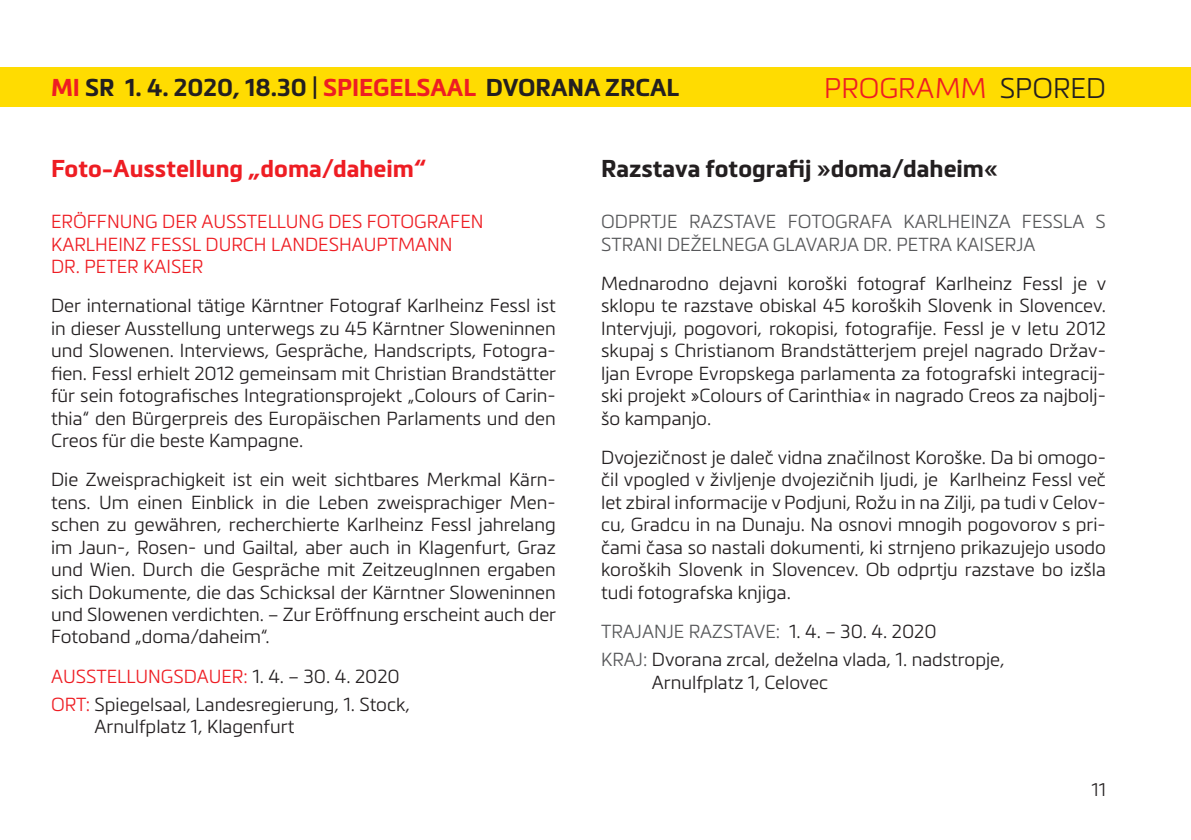
<style>
.page{position:relative;width:1191px;height:840px;background:#fff}
.page>*{position:absolute;margin:0;border:0;box-sizing:border-box;transform-origin:0 0}
.t1{font:300 28px "Metronic Land Kaernten";color:#ee1d23}
.t2{font:700 24px "Metronic Land Kaernten";color:#231f20}
.t3{font:700 24px "Metronic Land Kaernten";color:#ee1d23}
.t4{font:300 18.6px/22.4px "Metronic Land Kaernten";color:#231f20;text-align:justify}
.t5{font:300 18.6px/22.4px "Metronic Land Kaernten";color:#ee1d23}
.t6{font:300 18.6px/22.4px "Metronic Land Kaernten";color:#57585a}
.t7{font:300 18px "Metronic Land Kaernten";color:#231f20}
.s1{color:#ee1d23}
.s2{color:#231f20}
.s3{color:#57585a}
</style>
<div class="page">
<div style="left:0;top:67px;width:1191px;height:39px;background:#ffdc01"></div>
<p class="t2" style="left:51px;top:72px;width:630px"><span class="s1">MI</span> SR 1. 4. 2020, 18.30 | <span class="s1">SPIEGELSAAL</span> DVORANA ZRCAL</p>
<h1 class="t1" style="left:824px;top:70px;width:283px">PROGRAMM <span class="s2">SPORED</span></h1>
<p class="t3" style="left:51px;top:153px;width:377px">Foto-Ausstellung „doma/daheim“</p>
<p class="t5" style="left:51px;top:209px;width:434px">ERÖFFNUNG DER AUSSTELLUNG DES FOTOGRAFEN<br>KARLHEINZ FESSL DURCH LANDESHAUPTMANN<br>DR. PETER KAISER</p>
<p class="t4" style="left:51px;top:294px;width:506px">Der international tätige Kärntner Fotograf Karlheinz Fessl ist in dieser Ausstellung unterwegs zu 45 Kärntner Sloweninnen und Slowenen. Interviews, Gespräche, Handscripts, Fotogra&shy;fien. Fessl erhielt 2012 gemeinsam mit Christian Brandstätter für sein fotografisches Integrationsprojekt „Colours of Carin&shy;thia“ den Bürgerpreis des Europäischen Parlaments und den Creos für die beste Kampagne.</p>
<p class="t4" style="left:51px;top:467px;width:506px">Die Zweisprachigkeit ist ein weit sichtbares Merkmal Kärn&shy;tens. Um einen Einblick in die Leben zweisprachiger Men&shy;schen zu gewähren, recherchierte Karlheinz Fessl jahrelang im Jaun-, Rosen- und Gailtal, aber auch in Klagenfurt, Graz und Wien. Durch die Gespräche mit ZeitzeugInnen ergaben sich Dokumente, die das Schicksal der Kärntner Sloweninnen und Slowenen verdichten. – Zur Eröffnung erscheint auch der Fotoband „doma/daheim“.</p>
<p class="t4" style="left:51px;top:661px;width:360px;line-height:28px"><span class="s1">AUSSTELLUNGSDAUER:</span> 1. 4. – 30. 4. 2020<br><span class="s1">ORT:</span> Spiegelsaal, Landesregierung, 1. Stock,</p>
<p class="t4" style="left:95px;top:714px;width:201px">Arnulfplatz 1, Klagenfurt</p>
<p class="t2" style="left:601px;top:153px;width:398px">Razstava fotografij »doma/daheim«</p>
<p class="t6" style="left:601px;top:209px;width:506px">ODPRTJE RAZSTAVE FOTOGRAFA KARLHEINZA FESSLA S<br>STRANI DEŽELNEGA GLAVARJA DR. PETRA KAISERJA</p>
<p class="t4" style="left:601px;top:271px;width:507px">Mednarodno dejavni koroški fotograf Karlheinz Fessl je v sklopu te razstave obiskal 45 koroških Slovenk in Slovencev.<br>Intervjuji, pogovori, rokopisi, fotografije. Fessl je v letu 2012 skupaj s Christianom Brandstätterjem prejel nagrado Držav&shy;ljan Evrope Evropskega parlamenta za fotografski integracij&shy;ski projekt »Colours of Carinthia« in nagrado Creos za najbolj&shy;šo kampanjo.</p>
<p class="t4" style="left:601px;top:445px;width:506px">Dvojezičnost je daleč vidna značilnost Koroške. Da bi omogo&shy;čil vpogled v življenje dvojezičnih ljudi, je Karlheinz Fessl več let zbiral informacije v Podjuni, Rožu in na Zilji, pa tudi v Celov&shy;cu, Gradcu in na Dunaju. Na osnovi mnogih pogovorov s pri&shy;čami časa so nastali dokumenti, ki strnjeno prikazujejo usodo koroških Slovenk in Slovencev. Ob odprtju razstave bo izšla tudi fotografska knjiga.</p>
<p class="t4" style="left:601px;top:616px;width:405px;line-height:28px"><span class="s3">TRAJANJE RAZSTAVE:</span> 1. 4. – 30. 4. 2020<br><span class="s3">KRAJ:</span> Dvorana zrcal, deželna vlada, 1. nadstropje,</p>
<p class="t4" style="left:652px;top:669px;width:178px">Arnulfplatz 1, Celovec</p>
<p class="t7" style="left:1091px;top:777px;width:16px">11</p>
</div>
